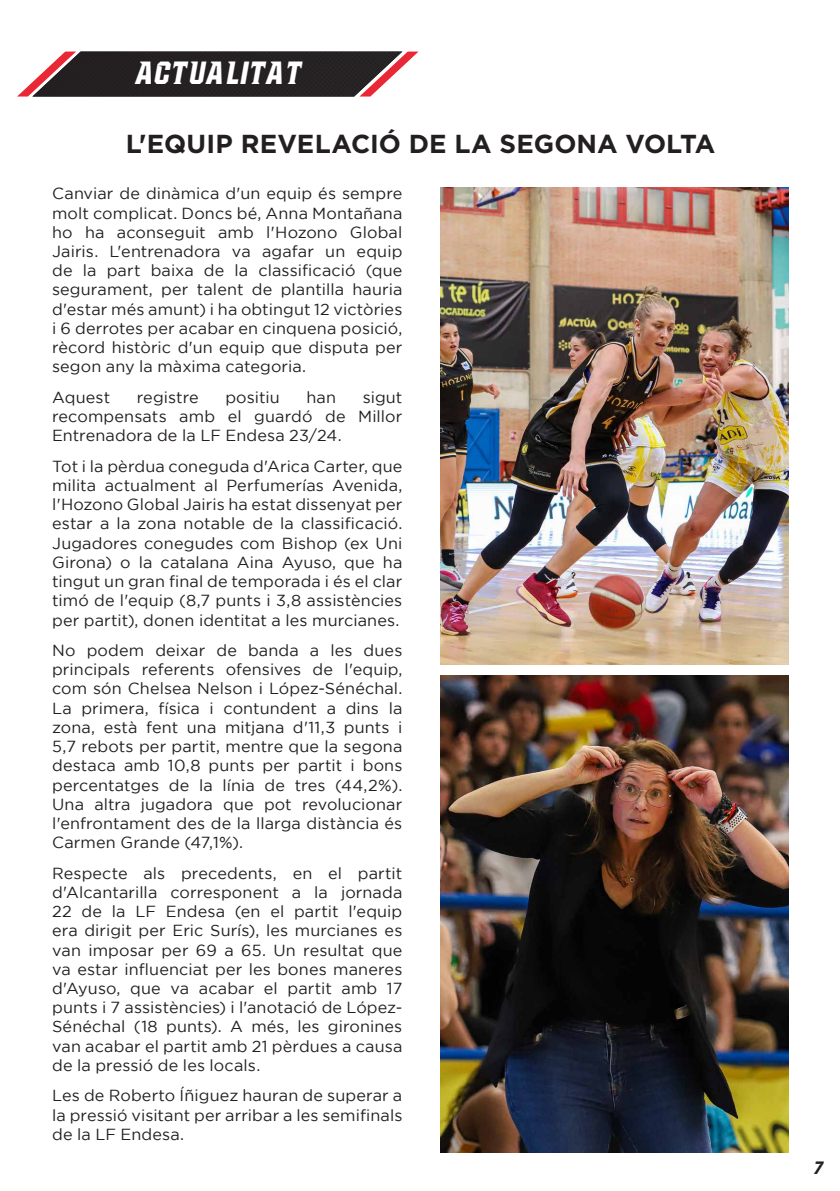
<style>
.page{position:relative;width:840px;height:1191px;background:#fff}
.page>*{position:absolute;margin:0;border:0;box-sizing:border-box;transform-origin:0 0}
.t1{font:italic 32px "NCAA Michigan St Spartans";color:#fff}
.t2{font:700 26px "Gotham";letter-spacing:.005em;color:#231f20}
.t3{font:italic 18px "NCAA Michigan St Spartans";color:#231f20}
.t4{font:16px/19.2px "Gotham";letter-spacing:.01em;color:#231f20;text-align:justify}
</style>
<div class="page">
<svg style="left:17px;top:52px;width:401px;height:45px;background:#4f4243"></svg>
<img style="left:440px;top:188px;width:348px;height:477px">
<img style="left:440px;top:675px;width:348px;height:477px">
<h1 class="t1" style="left:135px;top:61px;width:173px">ACTUALITAT</h1>
<h2 class="t2" style="left:126px;top:126px;width:590px">L'EQUIP REVELACIÓ DE LA SEGONA VOLTA</h2>
<p class="t4" style="left:52px;top:184px;width:351px">Canviar de dinàmica d'un equip és sempre molt complicat. Doncs bé, Anna Montañana ho ha aconseguit amb l'Hozono Global Jairis. L'entrenadora va agafar un equip de la part baixa de la classificació (que segurament, per talent de plantilla hauria d'estar més amunt) i ha obtingut 12 victòries i 6 derrotes per acabar en cinquena posició, rècord històric d'un equip que disputa per segon any la màxima categoria.</p>
<p class="t4" style="left:52px;top:387px;width:60px">Aquest</p>
<p class="t4" style="left:137px;top:387px;width:63px">registre</p>
<p class="t4" style="left:225px;top:387px;width:56px">positiu</p>
<p class="t4" style="left:306px;top:387px;width:31px">han</p>
<p class="t4" style="left:52px;top:387px;width:351px;text-indent:310px">sigut recompensats amb el guardó de Millor Entrenadora de la LF Endesa 23/24.</p>
<p class="t4" style="left:52px;top:456px;width:351px">Tot i la pèrdua coneguda d'Arica Carter, que milita actualment al Perfumerías Avenida, l'Hozono Global Jairis ha estat dissenyat per estar a la zona notable de la classificació.<br>Jugadores conegudes com Bishop (ex Uni Girona) o la catalana Aina Ayuso, que ha tingut un gran final de temporada i és el clar timó de l'equip (8,7 punts i 3,8 assistències per partit), donen identitat a les murcianes.</p>
<p class="t4" style="left:52px;top:640px;width:351px">No podem deixar de banda a les dues principals referents ofensives de l'equip, com són Chelsea Nelson i López-Sénéchal.<br>La primera, física i contundent a dins la zona, està fent una mitjana d'11,3 punts i 5,7 rebots per partit, mentre que la segona destaca amb 10,8 punts per partit i bons percentatges de la línia de tres (44,2%).<br>Una altra jugadora que pot revolucionar l'enfrontament des de la llarga distància és Carmen Grande (47,1%).</p>
<p class="t4" style="left:52px;top:863px;width:351px">Respecte als precedents, en el partit d'Alcantarilla corresponent a la jornada 22 de la LF Endesa (en el partit l'equip era dirigit per Eric Surís), les murcianes es van imposar per 69 a 65. Un resultat que va estar influenciat per les bones maneres d'Ayuso, que va acabar el partit amb 17 punts i 7 assistències) i l'anotació de López-Sénéchal (18 punts). A més, les gironines van acabar el partit amb 21 pèrdues a causa de la pressió de les locals.</p>
<p class="t4" style="left:52px;top:1085px;width:351px">Les de Roberto Íñiguez hauran de superar a la pressió visitant per arribar a les semifinals de la LF Endesa.</p>
<p class="t3" style="left:813px;top:1161px;width:14px">7</p>
</div>
